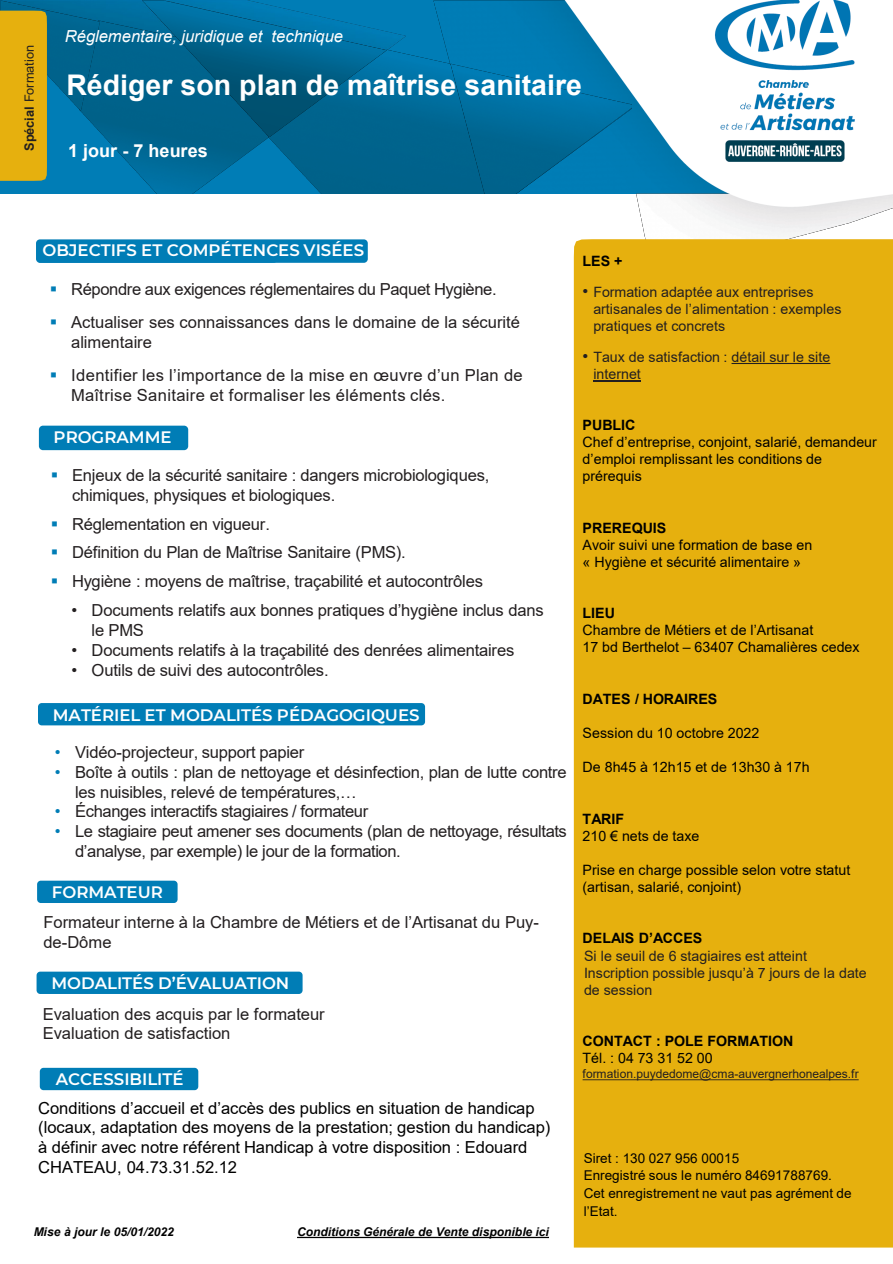
<style>
.page{position:relative;width:893px;height:1264px;background:#fff}
.page>*{position:absolute;margin:0;border:0;box-sizing:border-box;transform-origin:0 0}
.t1{font:700 28.5px "Arial";color:#fff}
.t2{font:700 18px "Arial";color:#fff}
.t3{font:16.5px/19.8px "Arial";letter-spacing:-.015em;color:#231f20}
.t4{font:16.5px/19.8px "Arial";color:#000}
.t5{font:600 16.5px "Montserrat";color:#fff}
.t6{font:16.5px/19.8px "Arial";letter-spacing:.02em;color:#231f20}
.t7{font:italic 16.5px "Arial";color:#fff}
.t8{font:14.25px/17.1px "Arial";color:#000}
.t9{font:14.25px/17.1px "Arial";color:#231f20}
.t10{font:700 14.25px "Arial";color:#000}
.t11{font:13.5px/17.9px "Arial";letter-spacing:.005em;color:#000}
.t12{font:12.75px "Arial";letter-spacing:-.005em;color:#231f20}
.t13{font:italic 700 12px "Arial";color:#000}
.t14{font:12px "Arial";letter-spacing:-.005em;color:#231f20}
.s1{font-weight:700}
.s2{color:#007db6}
.s3{font-size:16.5px}
</style>
<div class="page">
<div style="left:0;top:0;width:892px;height:193px;background:#007db6"></div>
<img style="left:99px;top:0;width:307px;height:49px">
<img style="left:80px;top:21px;width:189px;height:172px">
<img style="left:0;top:0;width:99px;height:110px">
<img style="left:269px;top:50px;width:164px;height:144px">
<img style="left:142px;top:0;width:244px;height:136px">
<div style="left:0;top:11px;width:47px;height:170px;background:#e6b00e"></div>
<img style="left:639px;top:209px;width:251px;height:30px">
<img style="left:433px;top:0;width:122px;height:194px">
<img style="left:450px;top:64px;width:105px;height:130px">
<div style="left:36px;top:239px;width:332px;height:24px;background:#007db6;border-radius:4px"></div>
<div style="left:39px;top:425px;width:149px;height:25px;background:#007db6;border-radius:4px"></div>
<div style="left:38px;top:703px;width:387px;height:22px;background:#007db6;border-radius:4px"></div>
<img style="left:555px;top:0;width:337px;height:209px">
<div style="left:573px;top:239px;width:319px;height:1008px;background:#e6b00e"></div>
<svg style="left:731px;top:363px;width:99px;height:1px"></svg>
<hr style="left:593px;top:380px;width:48px;height:1px;background:#231f20">
<svg style="left:582px;top:1079px;width:276px;height:1px"></svg>
<div style="left:37px;top:880px;width:140px;height:22px;background:#007db6;border-radius:4px"></div>
<div style="left:37px;top:971px;width:265px;height:22px;background:#007db6;border-radius:4px"></div>
<div style="left:40px;top:1067px;width:158px;height:22px;background:#007db6;border-radius:4px"></div>
<svg style="left:297px;top:1236px;width:252px;height:1px"></svg>
<p class="t12" style="left:21px;top:151px;width:107px;rotate:-90deg"><span class="s1">Spécial</span> Formation</p>
<p class="t7" style="left:65px;top:25px;width:280px">Réglementaire, juridique et technique</p>
<p class="t1" style="left:66px;top:65px;width:517px">Rédiger son plan de maîtrise sanitaire</p>
<p class="t2" style="left:68px;top:138px;width:141px">1 jour - 7 heures</p>
<p class="t5" style="left:42px;top:239px;width:323px">OBJECTIFS ET COMPÉTENCES VISÉES</p>
<p class="t3" style="left:50px;top:278px;width:448px"><span class="s2">▪</span> Répondre aux exigences réglementaires du Paquet Hygiène.</p>
<p class="t3" style="left:71px;top:312px;width:450px;text-indent:-21px"><span class="s2">▪</span> Actualiser ses connaissances dans le domaine de la sécurité alimentaire</p>
<p class="t6" style="left:71px;top:365px;width:453px;text-indent:-21px"><span class="s2">▪</span> Identifier les l’importance de la mise en œuvre d’un Plan de<br>Maîtrise Sanitaire et formaliser les éléments clés.</p>
<p class="t5" style="left:54px;top:425px;width:120px">PROGRAMME</p>
<p class="t3" style="left:72px;top:465px;width:419px;text-indent:-21px"><span class="s2">▪</span> Enjeux de la sécurité sanitaire : dangers microbiologiques, chimiques, physiques et biologiques.</p>
<p class="t3" style="left:51px;top:513px;width:221px"><span class="s2">▪</span> Réglementation en vigueur.</p>
<p class="t3" style="left:51px;top:542px;width:356px"><span class="s2">▪</span> Définition du Plan de Maîtrise Sanitaire (PMS).</p>
<p class="t3" style="left:51px;top:571px;width:433px"><span class="s2">▪</span> Hygiène : moyens de maîtrise, traçabilité et autocontrôles</p>
<p class="t3" style="left:92px;top:600px;width:453px;text-indent:-20px">• Documents relatifs aux bonnes pratiques d’hygiène inclus dans le PMS</p>
<p class="t3" style="left:71px;top:639px;width:444px">• Documents relatifs à la traçabilité des denrées alimentaires</p>
<p class="t3" style="left:71px;top:659px;width:259px">• Outils de suivi des autocontrôles.</p>
<p class="t5" style="left:53px;top:703px;width:368px">MATÉRIEL ET MODALITÉS PÉDAGOGIQUES</p>
<p class="t3" style="left:55px;top:742px;width:251px"><span class="s2">•</span> Vidéo-projecteur, support papier</p>
<p class="t3" style="left:75px;top:761px;width:493px;text-indent:-20px"><span class="s2">•</span> Boîte à outils : plan de nettoyage et désinfection, plan de lutte contre les nuisibles, relevé de températures,…</p>
<p class="t3" style="left:55px;top:801px;width:315px"><span class="s2">•</span> Échanges interactifs stagiaires / formateur</p>
<p class="t3" style="left:75px;top:821px;width:493px;text-indent:-20px"><span class="s2">•</span> Le stagiaire peut amener ses documents (plan de nettoyage, résultats d’analyse, par exemple) le jour de la formation.</p>
<p class="t5" style="left:52px;top:880px;width:113px">FORMATEUR</p>
<p class="t3" style="left:43px;top:912px;width:497px">Formateur interne à la Chambre de Métiers et de l’Artisanat du Puy&shy;de-Dôme</p>
<p class="t5" style="left:51px;top:971px;width:239px">MODALITÉS D’ÉVALUATION</p>
<p class="t3" style="left:43px;top:1003px;width:283px">Evaluation des acquis par le formateur</p>
<p class="t3" style="left:43px;top:1023px;width:189px">Evaluation de satisfaction</p>
<p class="t5" style="left:56px;top:1067px;width:129px">ACCESSIBILITÉ</p>
<p class="t4" style="left:38px;top:1097px;width:513px">Conditions d’accueil et d’accès des publics en situation de handicap (locaux, adaptation des moyens de la prestation; gestion du handicap) à définir avec notre référent Handicap à votre disposition : Edouard CHATEAU, 04.73.31.52.12</p>
<p class="t13" style="left:34px;top:1222px;width:142px">Mise à jour le 05/01/2022</p>
<p class="t13" style="left:297px;top:1222px;width:253px">Conditions Générale de Vente disponible ici</p>
<p class="t10" style="left:582px;top:251px;width:41px">LES +</p>
<p class="t9" style="left:593px;top:283px;width:249px;text-indent:-11px"><span class="s3">•</span> Formation adaptée aux entreprises artisanales de l’alimentation : exemples pratiques et concrets</p>
<p class="t9" style="left:593px;top:348px;width:238px;text-indent:-11px"><span class="s3">•</span> Taux de satisfaction : détail sur le site internet</p>
<p class="t10" style="left:582px;top:415px;width:54px">PUBLIC</p>
<p class="t8" style="left:582px;top:433px;width:296px">Chef d’entreprise, conjoint, salarié, demandeur d’emploi remplissant les conditions de prérequis</p>
<p class="t10" style="left:582px;top:517px;width:85px">PREREQUIS</p>
<p class="t8" style="left:582px;top:536px;width:231px">Avoir suivi une formation de base en « Hygiène et sécurité alimentaire »</p>
<p class="t10" style="left:582px;top:603px;width:34px">LIEU</p>
<p class="t8" style="left:582px;top:621px;width:232px">Chambre de Métiers et de l’Artisanat</p>
<p class="t8" style="left:582px;top:638px;width:278px">17 bd Berthelot – 63407 Chamalières cedex</p>
<p class="t10" style="left:582px;top:688px;width:136px">DATES / HORAIRES</p>
<p class="t8" style="left:582px;top:724px;width:178px">Session du 10 octobre 2022</p>
<p class="t8" style="left:582px;top:758px;width:228px">De 8h45 à 12h15 et de 13h30 à 17h</p>
<p class="t10" style="left:582px;top:808px;width:43px">TARIF</p>
<p class="t8" style="left:582px;top:826px;width:118px">210 € nets de taxe</p>
<p class="t8" style="left:582px;top:861px;width:269px">Prise en charge possible selon votre statut (artisan, salarié, conjoint)</p>
<p class="t10" style="left:582px;top:928px;width:121px">DELAIS D’ACCES</p>
<p class="t9" style="left:584px;top:946px;width:224px">Si le seuil de 6 stagiaires est atteint</p>
<p class="t9" style="left:584px;top:963px;width:284px">Inscription possible jusqu’à 7 jours de la date de session</p>
<p class="t10" style="left:582px;top:1030px;width:212px">CONTACT : POLE FORMATION</p>
<p class="t8" style="left:582px;top:1049px;width:131px">Tél. : 04 73 31 52 00</p>
<p class="t14" style="left:582px;top:1065px;width:277px">formation.puydedome@cma-auvergnerhonealpes.fr</p>
<p class="t11" style="left:583px;top:1148px;width:157px">Siret : 130 027 956 00015</p>
<p class="t11" style="left:583px;top:1166px;width:250px">Enregistré sous le numéro 84691788769.</p>
<p class="t11" style="left:583px;top:1184px;width:269px">Cet enregistrement ne vaut pas agrément de l’Etat.</p>
</div>
